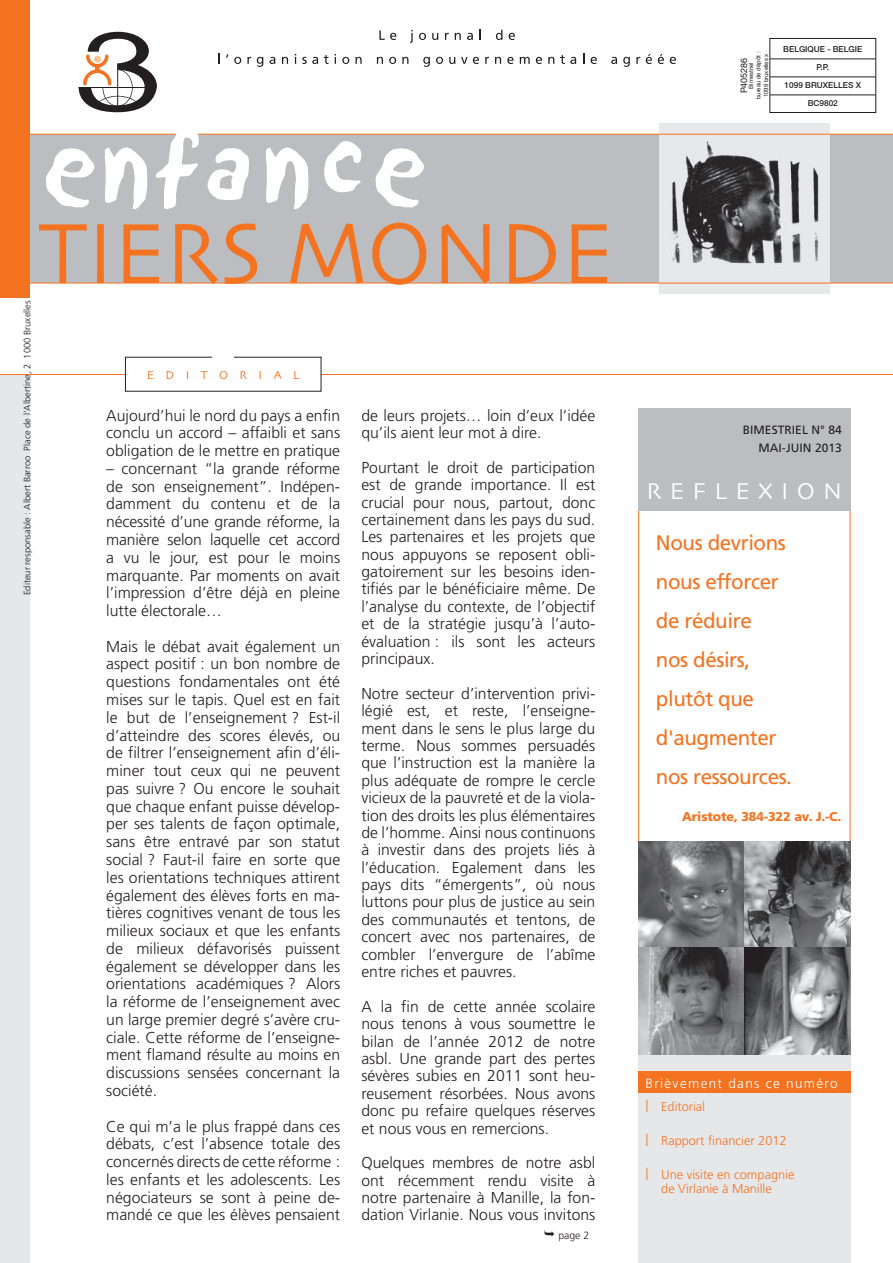
<style>
.page{position:relative;width:893px;height:1263px;background:#fff}
.page>*{position:absolute;margin:0;border:0;box-sizing:border-box;transform-origin:0 0}
.t1{font:24px "Skia";letter-spacing:.34em;color:#fff}
.t2{font:21px/39px "Frutiger";letter-spacing:-.02em;color:#f47321}
.t3{font:300 15.75px/17.7px "Frutiger";color:#231f20;text-align:justify}
.t4{font:300 13.5px "Frutiger";letter-spacing:.1em;color:#fff}
.t5{font:300 12.75px/13.5px "Frutiger";color:#f47321}
.t6{font:900 12.75px "Frutiger";letter-spacing:-.01em;color:#f47321}
.t7{font:12px/18px "Frutiger";letter-spacing:.005em;color:#231f20;text-align:right}
.t8{font:12px "Skia";letter-spacing:.95em;color:#f47321}
.t9{font:300 10.5px "Frutiger";color:#231f20}
.t10{font:300 9.3px "Frutiger";color:#231f20}
.t11{font:9px "Helvetica Neue";color:#231f20}
.t12{font:500 8.25px/18px "Helvetica Neue";color:#231f20;text-align:center}
.t13{font:6px/7.5px "Helvetica Neue";color:#231f20;text-align:center}
</style>
<div class="page">
<div style="left:638px;top:1050px;width:212px;height:213px;background:#e6e7e9"></div>
<svg style="left:79px;top:32px;width:78px;height:80px"></svg>
<div style="left:0;top:134px;width:893px;height:149px;background:#bcbdc0"></div>
<img style="left:659px;top:124px;width:171px;height:170px">
<div style="left:0;top:0;width:30px;height:298px;background:#f47321"></div>
<svg style="left:379px;top:30px;width:17px;height:10px"></svg>
<svg style="left:410px;top:30px;width:3px;height:13px"></svg>
<svg style="left:419px;top:33px;width:7px;height:7px"></svg>
<svg style="left:432px;top:33px;width:6px;height:7px"></svg>
<svg style="left:445px;top:33px;width:4px;height:7px"></svg>
<svg style="left:455px;top:33px;width:6px;height:7px"></svg>
<svg style="left:467px;top:33px;width:6px;height:7px"></svg>
<svg style="left:496px;top:30px;width:6px;height:10px"></svg>
<svg style="left:509px;top:33px;width:6px;height:7px"></svg>
<svg style="left:218px;top:54px;width:2px;height:10px"></svg>
<svg style="left:234px;top:57px;width:7px;height:7px"></svg>
<svg style="left:247px;top:57px;width:4px;height:7px"></svg>
<svg style="left:257px;top:57px;width:6px;height:10px"></svg>
<svg style="left:270px;top:57px;width:5px;height:7px"></svg>
<svg style="left:282px;top:57px;width:6px;height:7px"></svg>
<svg style="left:302px;top:57px;width:16px;height:7px"></svg>
<svg style="left:324px;top:55px;width:4px;height:9px"></svg>
<svg style="left:342px;top:57px;width:7px;height:7px"></svg>
<svg style="left:355px;top:57px;width:7px;height:7px"></svg>
<svg style="left:377px;top:57px;width:6px;height:7px"></svg>
<svg style="left:389px;top:57px;width:7px;height:7px"></svg>
<svg style="left:402px;top:57px;width:6px;height:7px"></svg>
<svg style="left:423px;top:57px;width:7px;height:10px"></svg>
<svg style="left:436px;top:57px;width:7px;height:7px"></svg>
<svg style="left:449px;top:57px;width:6px;height:7px"></svg>
<svg style="left:461px;top:57px;width:18px;height:7px"></svg>
<svg style="left:485px;top:57px;width:4px;height:7px"></svg>
<svg style="left:495px;top:57px;width:6px;height:7px"></svg>
<svg style="left:507px;top:57px;width:7px;height:7px"></svg>
<svg style="left:520px;top:57px;width:10px;height:7px"></svg>
<svg style="left:536px;top:57px;width:6px;height:7px"></svg>
<svg style="left:548px;top:57px;width:6px;height:7px"></svg>
<svg style="left:560px;top:55px;width:16px;height:9px"></svg>
<svg style="left:591px;top:57px;width:6px;height:7px"></svg>
<svg style="left:611px;top:57px;width:6px;height:7px"></svg>
<svg style="left:623px;top:57px;width:7px;height:10px"></svg>
<svg style="left:636px;top:57px;width:4px;height:7px"></svg>
<svg style="left:646px;top:54px;width:6px;height:10px"></svg>
<svg style="left:658px;top:54px;width:6px;height:10px"></svg>
<svg style="left:670px;top:57px;width:6px;height:7px"></svg>
<hr style="left:6px;top:134px;width:887px;height:1px;background:#f47321">
<hr style="left:7px;top:283px;width:886px;height:1px;background:#f47321">
<svg style="left:46px;top:148px;width:48px;height:60px"></svg>
<svg style="left:105px;top:147px;width:42px;height:62px"></svg>
<svg style="left:156px;top:133px;width:43px;height:76px"></svg>
<svg style="left:208px;top:148px;width:41px;height:52px"></svg>
<svg style="left:266px;top:147px;width:42px;height:62px"></svg>
<svg style="left:324px;top:141px;width:37px;height:51px"></svg>
<svg style="left:376px;top:148px;width:48px;height:60px"></svg>
<svg style="left:39px;top:224px;width:48px;height:59px"></svg>
<svg style="left:97px;top:224px;width:7px;height:59px"></svg>
<svg style="left:123px;top:224px;width:36px;height:59px"></svg>
<svg style="left:175px;top:224px;width:43px;height:60px"></svg>
<svg style="left:224px;top:224px;width:33px;height:60px"></svg>
<svg style="left:290px;top:224px;width:73px;height:60px"></svg>
<svg style="left:372px;top:223px;width:54px;height:62px"></svg>
<svg style="left:441px;top:224px;width:49px;height:59px"></svg>
<svg style="left:509px;top:224px;width:47px;height:59px"></svg>
<svg style="left:572px;top:224px;width:35px;height:59px"></svg>
<hr style="left:770px;top:59px;width:106px;height:1px;background:#231f20">
<hr style="left:770px;top:77px;width:106px;height:1px;background:#231f20">
<hr style="left:770px;top:95px;width:106px;height:1px;background:#231f20">
<div style="left:770px;top:38px;width:106px;height:75px;border:1px solid #231f20"></div>
<div style="left:0;top:374px;width:30px;height:889px;background:#e6e7e9"></div>
<hr style="left:0;top:374px;width:893px;height:1px;background:#f47321">
<div style="left:638px;top:408px;width:212px;height:102px;background:#bcbdc0"></div>
<img style="left:638px;top:842px;width:106px;height:106px">
<svg style="left:744px;top:842px;width:106px;height:106px;background:#737376"></svg>
<svg style="left:638px;top:948px;width:106px;height:106px;background:#7c7d80"></svg>
<svg style="left:744px;top:948px;width:106px;height:106px;background:#7d7d80"></svg>
<div style="left:638px;top:1071px;width:212px;height:22px;background:#f47321"></div>
<div style="left:125px;top:357px;width:196px;height:34px;background:#fff"></div>
<p class="t11" style="left:738px;top:93px;width:37px;rotate:-90deg">P405286</p>
<p class="t13" style="left:747px;top:99px;width:49px;rotate:-90deg">Bimestriel<br>bureau de dépôt :<br>1099 bruxelles x</p>
<p class="t12" style="left:783px;top:40px;width:81px">BELGIQUE - BELGIE<br>P. P.<br>1099 BRUXELLES X<br>BC9802</p>
<p class="t10" style="left:22px;top:595px;width:297px;rotate:-90deg">Editeur responsable : Albert Barroo Place de l’Albertine, 2 1000 Bruxelles</p>
<p class="t8" style="left:147px;top:368px;width:154px">EDITORIAL</p>
<p class="t3" style="left:106px;top:406px;width:235px">Aujourd’hui le nord du pays a enfin conclu un accord – affaibli et sans obligation de le mettre en pratique</p>
<p class="t3" style="left:106px;top:460px;width:235px">– concernant “la grande réforme de son enseignement”. Indépen&shy;damment du contenu et de la nécessité d’une grande réforme, la manière selon laquelle cet accord a vu le jour, est pour le moins marquante. Par moments on avait l’impression d’être déjà en pleine lutte électorale…</p>
<p class="t3" style="left:106px;top:637px;width:235px">Mais le débat avait également un aspect positif : un bon nombre de questions fondamentales ont été mises sur le tapis. Quel est en fait le but de l’enseignement ? Est-il d’atteindre des scores élevés, ou de filtrer l’enseignement afin d’éli&shy;miner tout ceux qui ne peuvent pas suivre ? Ou encore le souhait que chaque enfant puisse dévelop&shy;per ses talents de façon optimale, sans être entravé par son statut social ? Faut-il faire en sorte que les orientations techniques attirent également des élèves forts en ma&shy;tières cognitives venant de tous les milieux sociaux et que les enfants de milieux défavorisés puissent également se développer dans les orientations académiques ? Alors la réforme de l’enseignement avec un large premier degré s’avère cru&shy;ciale. Cette réforme de l’enseigne&shy;ment flamand résulte au moins en discussions sensées concernant la société.</p>
<p class="t3" style="left:106px;top:1117px;width:235px">Ce qui m’a le plus frappé dans ces débats, c’est l’absence totale des concernés directs de cette réforme : les enfants et les adolescents. Les négociateurs se sont à peine de&shy;mandé ce que les élèves pensaient</p>
<p class="t3" style="left:361px;top:406px;width:235px">de leurs projets… loin d’eux l’idée qu’ils aient leur mot à dire.</p>
<p class="t3" style="left:361px;top:459px;width:235px">Pourtant le droit de participation est de grande importance. Il est crucial pour nous, partout, donc certainement dans les pays du sud.<br>Les partenaires et les projets que nous appuyons se reposent obli&shy;gatoirement sur les besoins iden&shy;tifiés par le bénéficiaire même. De l’analyse du contexte, de l’objectif et de la stratégie jusqu’à l’auto&shy;évaluation : ils sont les acteurs principaux.</p>
<p class="t3" style="left:361px;top:685px;width:235px">Notre secteur d’intervention privi&shy;légié est, et reste, l’enseigne&shy;ment dans le sens le plus large du terme. Nous sommes persuadés que l’instruction est la manière la plus adéquate de rompre le cercle vicieux de la pauvreté et de la viola&shy;tion des droits les plus élémentaires de l’homme. Ainsi nous continuons à investir dans des projets liés à l’éducation. Egalement dans les pays dits “émergents”, où nous luttons pour plus de justice au sein des communautés et tentons, de concert avec nos partenaires, de combler l’envergure de l’abîme entre riches et pauvres.</p>
<p class="t3" style="left:361px;top:998px;width:235px">A la fin de cette année scolaire nous tenons à vous soumettre le bilan de l’année 2012 de notre asbl. Une grande part des pertes sévères subies en 2011 sont heu&shy;reusement résorbées. Nous avons donc pu refaire quelques réserves et nous vous en remercions.</p>
<p class="t3" style="left:361px;top:1154px;width:235px">Quelques membres de notre asbl ont récemment rendu visite à notre partenaire à Manille, la fon&shy;dation Virlanie. Nous vous invitons</p>
<p class="t9" style="left:558px;top:1229px;width:32px">page 2</p>
<p class="t7" style="left:743px;top:420px;width:101px">BIMESTRIEL N° 84<br>MAI-JUIN 2013</p>
<h1 class="t1" style="left:647px;top:476px;width:197px">REFLEXION</h1>
<h2 class="t2" style="left:656px;top:523px;width:138px">Nous devrions nous efforcer de réduire<br>nos désirs, plutôt que d'augmenter nos ressources.</h2>
<p class="t6" style="left:682px;top:809px;width:160px">Aristote, 384-322 av. J.-C.</p>
<p class="t4" style="left:645px;top:1075px;width:194px">Brièvement dans ce numéro</p>
<p class="t5" style="left:661px;top:1100px;width:45px">Editorial</p>
<p class="t5" style="left:661px;top:1134px;width:127px">Rapport financier 2012</p>
<p class="t5" style="left:661px;top:1168px;width:135px">Une visite en compagnie de Virlanie à Manille</p>
</div>
